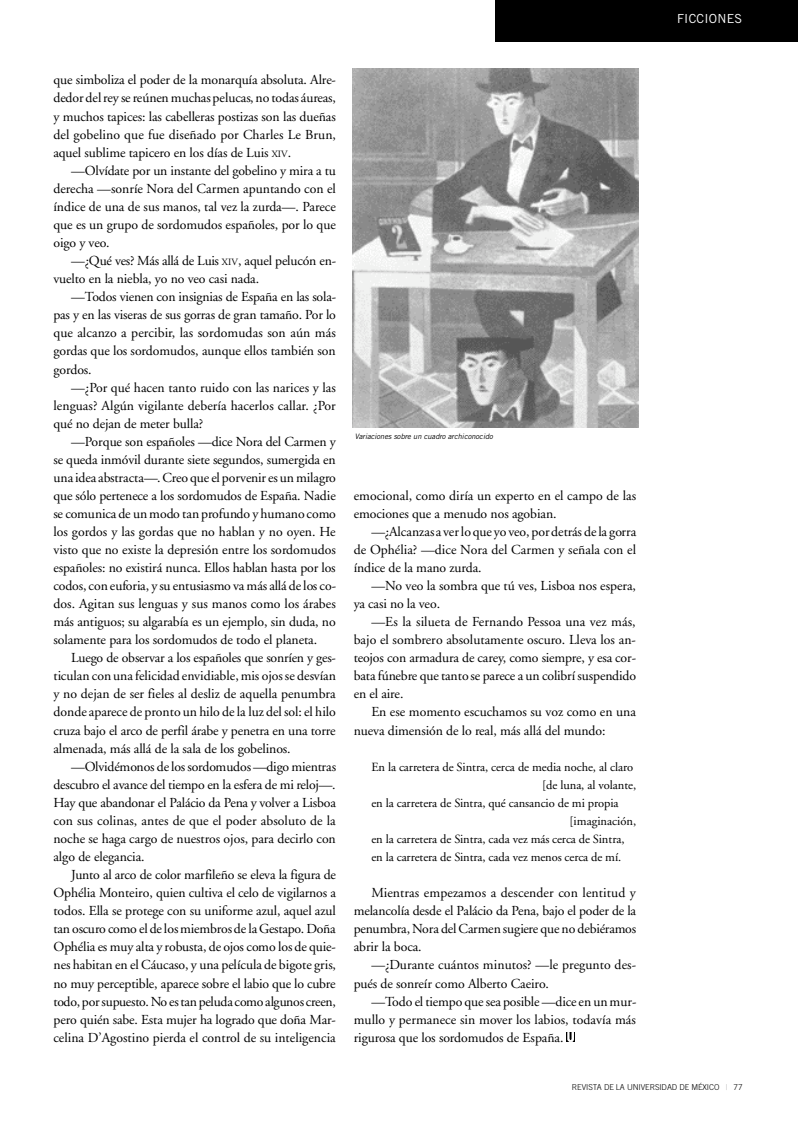
<style>
.page{position:relative;width:798px;height:1134px;background:#fff}
.page>*{position:absolute;margin:0;border:0;box-sizing:border-box;transform-origin:0 0}
.t1{font:13.75px/18.1px "Adobe Garamond";letter-spacing:-.005em;color:#000;text-align:justify}
.t2{font:12.5px "Adobe Garamond";letter-spacing:-.005em;color:#000}
.t3{font:12.5px "Trade Gothic";color:#fff}
.t4{font:300 8.12px "Trade Gothic";letter-spacing:-.01em;color:#000}
.t5{font:italic 7.5px "Trade Gothic";letter-spacing:-.005em;color:#000}
.s1{font-size:9.62px}
.s2{font-weight:400;color:#bfbfbf}
</style>
<div class="page">
<div style="left:495px;top:0;width:302px;height:41px;background:#000"></div>
<img style="left:352px;top:69px;width:286px;height:359px">
<svg style="left:566px;top:1032px;width:8px;height:10px"></svg>
<svg style="left:567px;top:1032px;width:6px;height:10px"></svg>
<p class="t3" style="left:676px;top:14px;width:67px">F IC C IO N E S</p>
<p class="t1" style="left:53px;top:72px;width:284px">que simboliza el poder de la monarquía absoluta. Alre&shy;dedor del rey se reúnen muchaspelucas, no todas áure a s, y muchos tapices: las cabelleras postizas son las dueñas del gobelino que fue diseñado por Charles Le Brun, aquel sublime tapicero en los días de Luis <span class="s1">XIV</span>.</p>
<p class="t1" style="left:53px;top:162px;width:284px;text-indent:18px">—Olvídate por un instante del gobelino y mira a tu derecha —sonríe Nora del Carmen apuntando con el índice de una de sus manos, tal vez la zurda—. Parece que es un grupo de sordomudos españoles, por lo que oigo y veo.</p>
<p class="t1" style="left:53px;top:253px;width:284px;text-indent:18px">—¿Qué ves? Más allá de Luis <span class="s1">XIV</span>, aquel pelucón en&shy;vuelto en la niebla, yo no veo casi nada.</p>
<p class="t1" style="left:53px;top:289px;width:284px;text-indent:18px">—Todos vienen con insignias de España en las sola&shy;pas y en las viseras de sus gorras de gran tamaño. Por lo que alcanzo a percibir, las sordomudas son aún más gordas que los sordomudos, aunque ellos también son gordos.</p>
<p class="t1" style="left:53px;top:379px;width:284px;text-indent:18px">—¿Por qué hacen tanto ruido con las narices y las lenguas? Algún vigilante debería hacerlos callar. ¿Por qué no dejan de meter bulla?</p>
<p class="t1" style="left:53px;top:433px;width:284px;text-indent:18px">—Porque son españoles —dice Nora del Carmen y se queda inmóvil durante siete segundos, sumergida en una idea abstracta—. Creo queel porvenir es un milagro que sólo pertenece a los sordomudos de España. Nadie se comunica de unmodo tan profundo y humano como los gordos y las gordas que no hablan y no oyen. He visto que no existe la depresión entre los sordomudos españoles: no existirá nunca. Ellos hablan hasta por los codos, con euforia, y su entusiasmo va más allá delos co&shy;dos. Agitan sus lenguas y sus manos como los árabes más antiguos; su algarabía es un ejemplo, sin duda, no solamente para los sordomudos de todo el planeta.</p>
<p class="t1" style="left:53px;top:650px;width:284px;text-indent:18px">Luego de observar a los españoles que sonríen y ges&shy;ticulan con una felicidad envidiable, mis ojos se desvían y no dejan de ser fieles al desliz de aquella penumbra donde aparece de pronto un hilo de la luz del sol: el hilo cruza bajo el arco de perfil árabe y penetra en una torre almenada, más allá de la sala de los gobelinos.</p>
<p class="t1" style="left:53px;top:759px;width:284px;text-indent:18px">— Olvidémonos delos sordomudos—digo mientras d e sc u b ro el avance del tiempo en la esfera de mi re lo j— .<br>Hay que abandonar el Palácio da Pena y volver a Lisboa con sus colinas, antes de que el poder absoluto de la noche se haga cargo de nuestros ojos, para decirlo con algo de elegancia.</p>
<p class="t1" style="left:53px;top:867px;width:284px;text-indent:18px">Junto al arco de color marfileño se eleva la figura de Ophélia Monteiro, quien cultiva el celo de vigilarnos a todos. Ella se protege con su uniforme azul, aquel azul tan oscuro como el de losmiembros delaGe sta p o. Do ñ a Ophélia es muy alta y robusta, de ojos como los de quie&shy;nes habitan en el Cáucaso, y una película de bigote gris, no muy perceptible, aparece sobre el labio que lo cubre todo, porsupuesto. No estanpeluda como algunos cre e n , pero quién sabe. Esta mujer ha logrado que doña Mar&shy;celina D’Agostino pierda el control de su inteligencia</p>
<p class="t5" style="left:355px;top:433px;width:139px">Variaciones sobre un cuadro archiconocido</p>
<p class="t1" style="left:353px;top:488px;width:284px">emocional, como diría un experto en el campo de las emociones que a menudo nos agobian.</p>
<p class="t1" style="left:353px;top:524px;width:284px;text-indent:18px">—¿Alcanzasa ver lo que yo veo, pordetrás dela gorra de Ophélia? —dice Nora del Carmen y señala con el índice de la mano zurda.</p>
<p class="t1" style="left:353px;top:578px;width:283px;text-indent:18px">—No veo la sombra que tú ves, Lisboa nos espera, ya casi no la veo.</p>
<p class="t1" style="left:353px;top:614px;width:284px;text-indent:18px">—Es la silueta de Fernando Pessoa una vez más, bajo el sombrero absolutamente oscuro. Lleva los an&shy;teojos con armadura de carey, como siempre, y esa cor&shy;bata fúnebre que tanto se parece a un colibrísuspendido en el aire.</p>
<p class="t1" style="left:353px;top:704px;width:284px;text-indent:18px">En ese momento escuchamos su voz como en una nueva dimensión de lo real, más allá del mundo:</p>
<p class="t2" style="left:371px;top:762px;width:263px">En la carretera de Sintra, cerca de media noche, al claro</p>
<p class="t2" style="left:542px;top:780px;width:95px">[de luna, al volante,</p>
<p class="t2" style="left:371px;top:798px;width:248px">en la carretera de Sintra, qué cansancio de mi propia</p>
<p class="t2" style="left:569px;top:816px;width:68px">[imaginación,</p>
<p class="t2" style="left:371px;top:834px;width:255px">en la carretera de Sintra, cada vez más cerca de Sintra,</p>
<p class="t2" style="left:371px;top:852px;width:251px">en la carretera de Sintra, cada vez menos cerca de mí.</p>
<p class="t1" style="left:353px;top:885px;width:284px;text-indent:18px">Mientras empezamos a descender con lentitud y melancolía desde el Palácio da Pena, bajo el poder de la penumbra, Nora delCarmen sugiere que no debiéramos abrir la boca.</p>
<p class="t1" style="left:353px;top:957px;width:284px;text-indent:18px">—¿Durante cuántos minutos? —le pregunto des&shy;pués de sonreír como Alberto Caeiro.</p>
<p class="t1" style="left:353px;top:994px;width:284px;text-indent:18px">— Todo el tiempo que sea posible —dice en un mur&shy;mullo y permanece sin mover los labios, todavía más rigurosa que los sordomudos de España.</p>
<p class="t4" style="left:571px;top:1084px;width:172px">REVISTA DE LA UNIVERSIDAD DE MÉXICO <span class="s2">|</span> 77</p>
</div>
